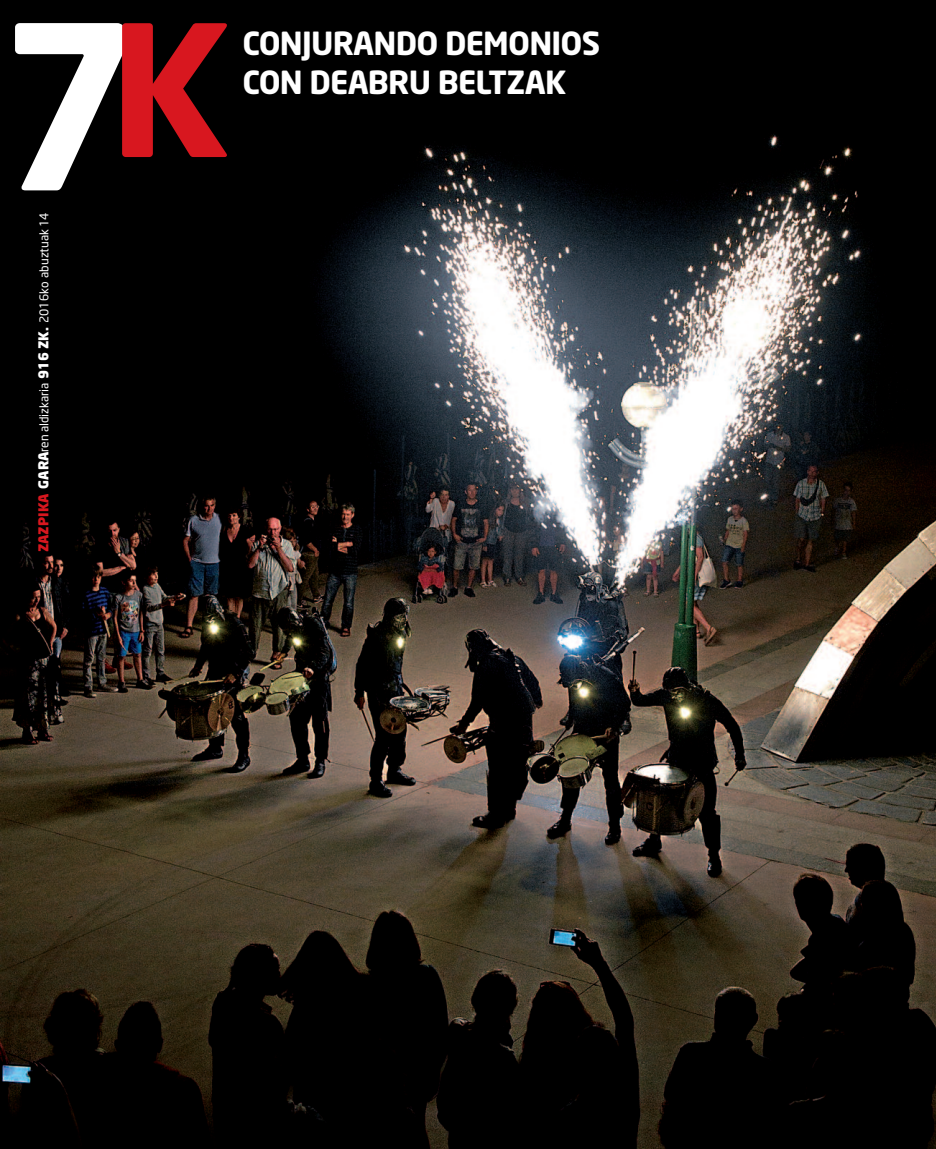
<style>
.page{position:relative;width:936px;height:1149px;background:#fff}
.page>*{position:absolute;margin:0;border:0;box-sizing:border-box;transform-origin:0 0}
.t1{font:700 225px "Neo Sans";color:#fff}
.t2{font:700 31.5px/39px "Neo Sans";letter-spacing:-.025em;color:#fff}
.t3{font:12px "Neo Sans";color:#fff}
.s1{font-size:180px;color:#d8171f}
.s2{font-weight:900;font-size:13.5px;color:#d8171f}
.s3{font-weight:900;font-size:13.5px}
</style>
<div class="page">
<img style="left:0;top:0;width:935px;height:1148px">
<h1 class="t1" style="left:-3px;top:18px;width:236px">7<span class="s1">K</span></h1>
<p class="t3" style="left:40px;top:552px;width:341px;rotate:-90deg"><span class="s2">ZAZPIKA</span> <span class="s3">GARA</span>ren aldizkaria <span class="s3">916 ZK.</span> 2016ko abuztuak 14</p>
<h2 class="t2" style="left:242px;top:26px;width:359px">CONJURANDO DEMONIOS<br>CON DEABRU BELTZAK</h2>
</div>
